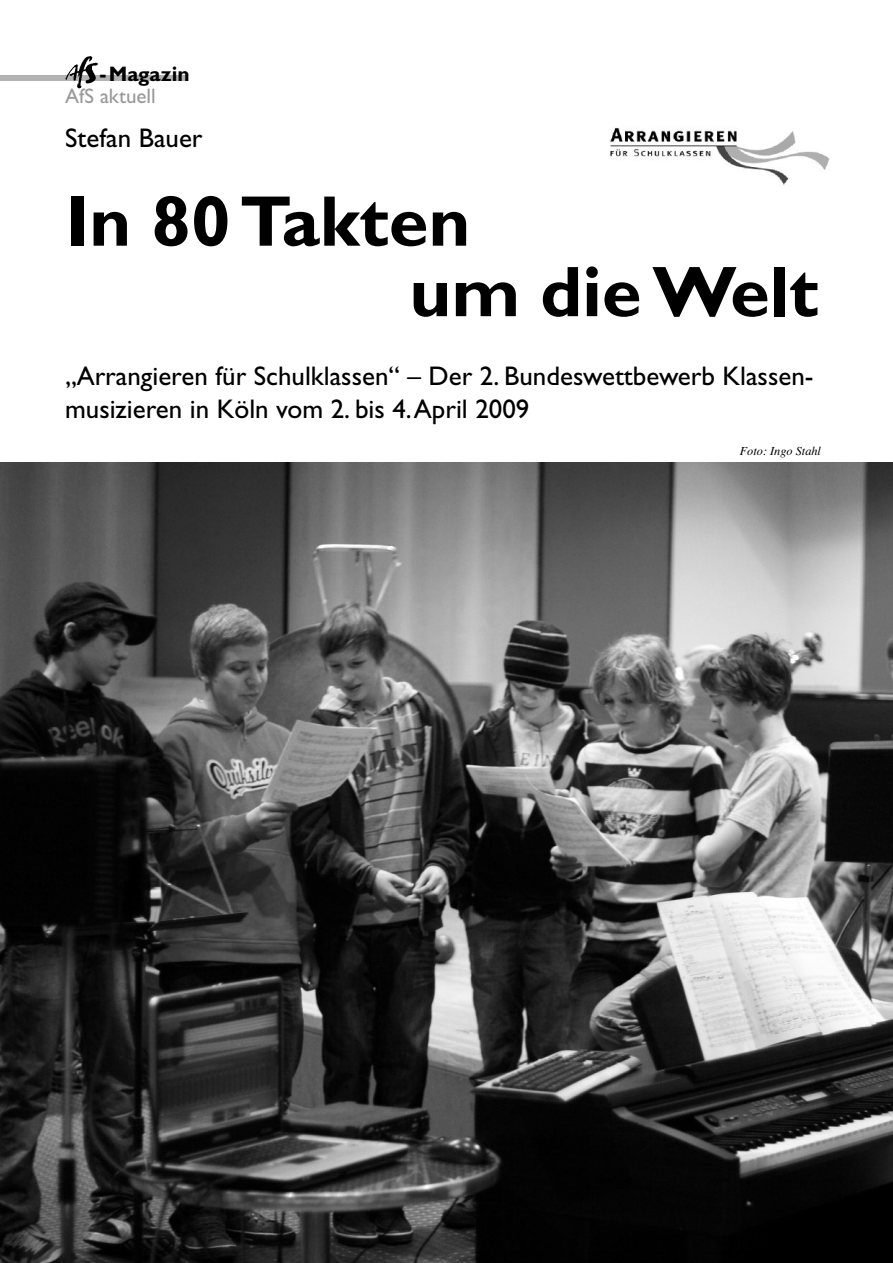
<style>
.page{position:relative;width:893px;height:1263px;background:#fff}
.page>*{position:absolute;margin:0;border:0;box-sizing:border-box;transform-origin:0 0}
.t1{font:700 72px/70.5px "Gill Sans";color:#000}
.t2{font:27px/32.4px "Gill Sans";color:#000}
.t3{font:21px "Gill Sans";color:#999}
.t4{font:700 21px "Gill Sans";color:#000}
.t5{font:italic 12.3px "Times";color:#000}
</style>
<div class="page">
<div style="left:0;top:75px;width:186px;height:6px;background:#b3b3b3"></div>
<img style="left:65px;top:56px;width:33px;height:32px">
<img style="left:0;top:462px;width:893px;height:801px">
<img style="left:610px;top:128px;width:220px;height:57px">
<p class="t4" style="left:99px;top:66px;width:92px">-Magazin</p>
<p class="t3" style="left:65px;top:88px;width:92px">AfS aktuell</p>
<p class="t2" style="left:65px;top:125px;width:139px">Stefan Bauer</p>
<h1 class="t1" style="left:409px;top:193px;width:411px;text-indent:-344px">In 80Takten<br>um die Welt</h1>
<p class="t2" style="left:65px;top:362px;width:750px">„Arrangieren für Schulklassen“ – Der 2. Bundeswettbewerb Klassen&shy;musizieren in Köln vom 2. bis 4.April 2009</p>
<p class="t5" style="left:740px;top:444px;width:83px">Foto: Ingo Stahl</p>
</div>
